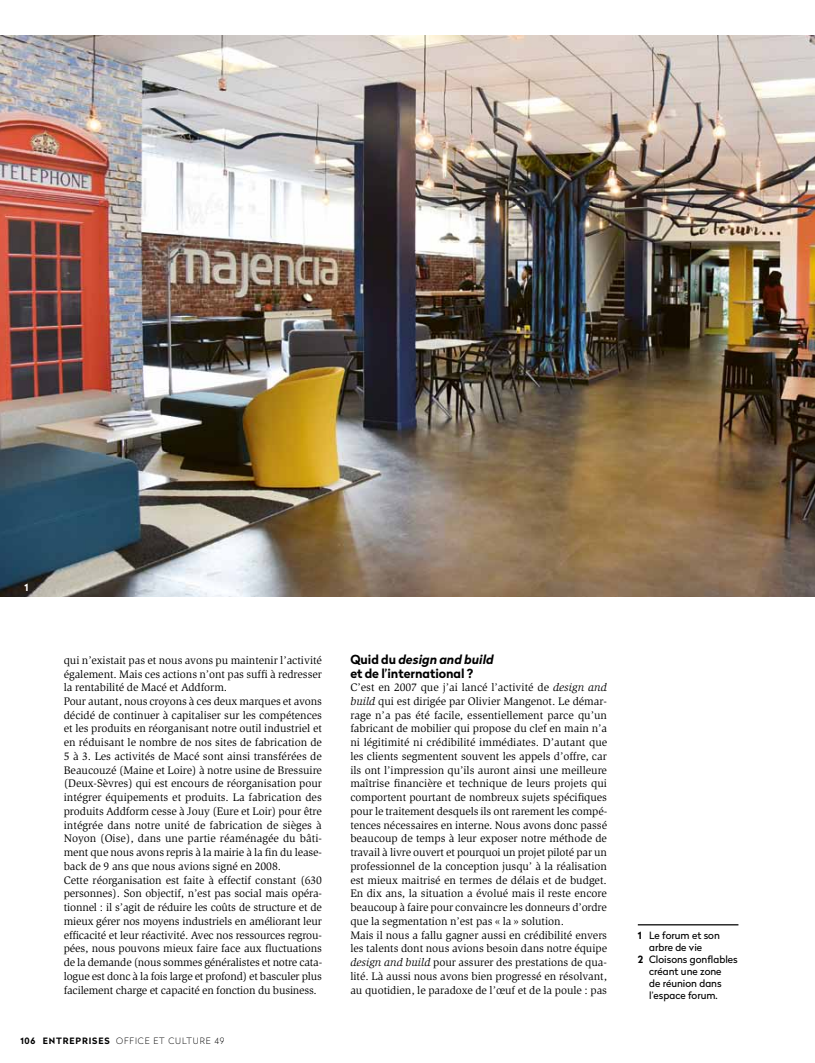
<style>
.page{position:relative;width:815px;height:1063px;background:#fff}
.page>*{position:absolute;margin:0;border:0;box-sizing:border-box;transform-origin:0 0}
.t1{font:700 12.5px/13.8px "Radikal";color:#000}
.t2{font:11.25px/13.8px "Slimbach";letter-spacing:-.005em;color:#000}
.t3{font:10px "Radikal";color:#000}
.t4{font:700 10px "Radikal";color:#fff}
.t5{font:100 8.75px "Radikal";letter-spacing:.1em;color:#000}
.s1{font-style:italic}
.s2{font-weight:700}
</style>
<div class="page">
<img style="left:0;top:35px;width:815px;height:561px">
<hr style="left:638px;top:924px;width:100px;height:1px;background:#000">
<p class="t4" style="left:25px;top:580px;width:5px">1</p>
<p class="t2" style="left:64px;top:653px;width:260px">qui n’existait pas et nous avons pu maintenir l’activité également. Mais ces actions n’ont pas suffi à redresser la rentabilité de Macé et Addform.<br>Pour autant, nous croyons à ces deux marques et avons décidé de continuer à capitaliser sur les compétences et les produits en réorganisant notre outil industriel et en réduisant le nombre de nos sites de fabrication de 5 à 3. Les activités de Macé sont ainsi transférées de Beaucouzé (Maine et Loire) à notre usine de Bressuire (Deux-Sèvres) qui est encours de réorganisation pour intégrer équipements et produits. La fabrication des produits Addform cesse à Jouy (Eure et Loir) pour être intégrée dans notre unité de fabrication de sièges à Noyon (Oise), dans une partie réaménagée du bâti&shy;ment que nous avons repris à la mairie à la fin du lease&shy;back de 9 ans que nous avions signé en 2008.<br>Cette réorganisation est faite à effectif constant (630 personnes). Son objectif, n’est pas social mais opéra&shy;tionnel : il s’agit de réduire les coûts de structure et de mieux gérer nos moyens industriels en améliorant leur efficacité et leur réactivité. Avec nos ressources regrou&shy;pées, nous pouvons mieux faire face aux fluctuations de la demande (nous sommes généralistes et notre cata&shy;logue est donc à la fois large et profond) et basculer plus facilement charge et capacité en fonction du business.</p>
<p class="t1" style="left:350px;top:652px;width:145px">Quid du <span class="s1">design and build </span>et de l’international ?</p>
<p class="t2" style="left:350px;top:681px;width:258px">C’est en 2007 que j’ai lancé l’activité de <span class="s1">design and build</span> qui est dirigée par Olivier Mangenot. Le démar&shy;rage n’a pas été facile, essentiellement parce qu’un fabricant de mobilier qui propose du clef en main n’a ni légitimité ni crédibilité immédiates. D’autant que les clients segmentent souvent les appels d’offre, car ils ont l’impression qu’ils auront ainsi une meilleure maîtrise financière et technique de leurs projets qui comportent pourtant de nombreux sujets spécifiques pour le traitement desquels ils ont rarement les compé&shy;tences nécessaires en interne. Nous avons donc passé beaucoup de temps à leur exposer notre méthode de travail à livre ouvert et pourquoi un projet piloté par un professionnel de la conception jusqu’ à la réalisation est mieux maitrisé en termes de délais et de budget.<br>En dix ans, la situation a évolué mais il reste encore beaucoup à faire pour convaincre les donneurs d’ordre que la segmentation n’est pas « la » solution.<br>Mais il nous a fallu gagner aussi en crédibilité envers les talents dont nous avions besoin dans notre équipe <span class="s1">design and build</span> pour assurer des prestations de qua&shy;lité. Là aussi nous avons bien progressé en résolvant, au quotidien, le paradoxe de l’œuf et de la poule : pas</p>
<p class="t5" style="left:20px;top:1034px;width:205px"><span class="s2">106 entreprises</span> OFFICE ET CULTURE 49</p>
<p class="t3" style="left:638px;top:928px;width:84px"><span class="s2">1</span> Le forum et son</p>
<p class="t3" style="left:649px;top:940px;width:55px">arbre de vie</p>
<p class="t3" style="left:638px;top:952px;width:101px"><span class="s2">2</span> Cloisons gonflables</p>
<p class="t3" style="left:649px;top:964px;width:74px">créant une zone</p>
<p class="t3" style="left:649px;top:976px;width:74px">de réunion dans</p>
<p class="t3" style="left:649px;top:988px;width:70px">l’espace forum.</p>
</div>
